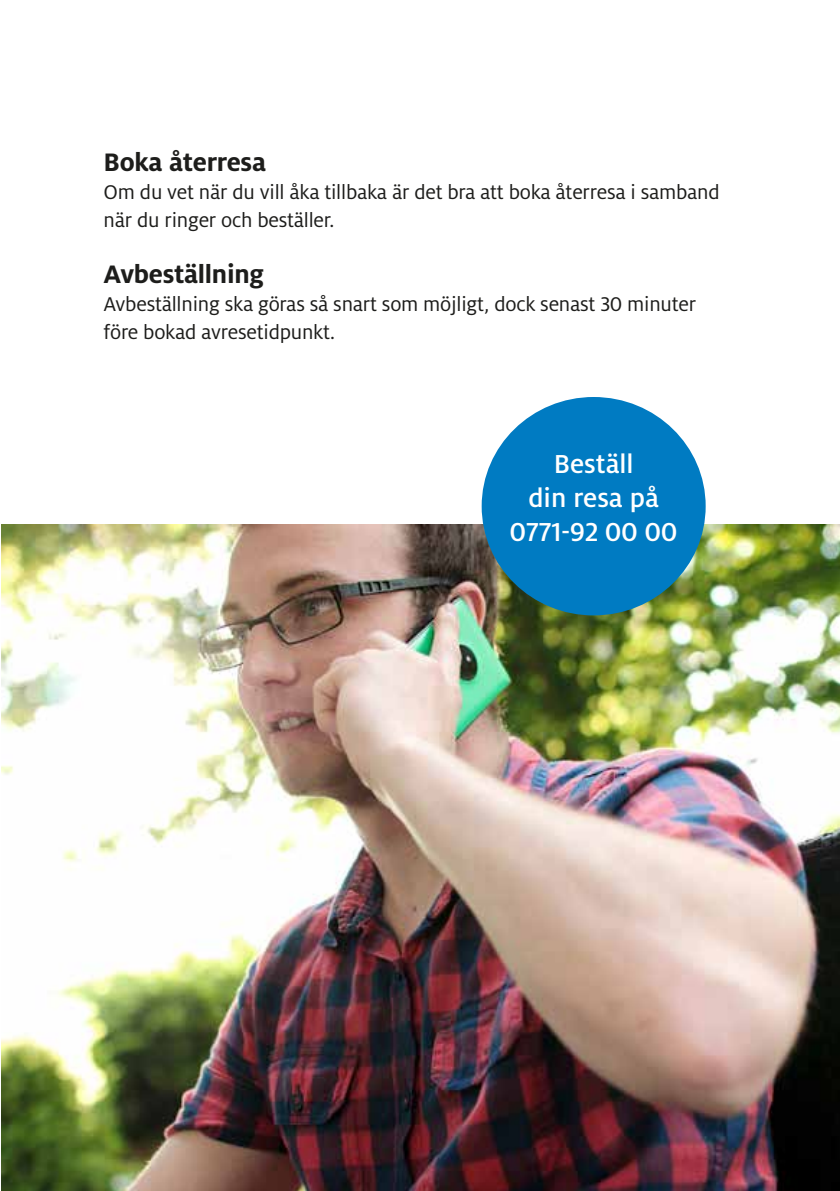
<style>
.page{position:relative;width:840px;height:1191px;background:#fff}
.page>*{position:absolute;margin:0;border:0;box-sizing:border-box;transform-origin:0 0}
.t1{font:500 28.8px/33.6px "Milo OT";color:#fff;text-align:center}
.t2{font:700 28px "Milo OT";letter-spacing:-.01em;color:#1d1d1b}
.t3{font:22px/28px "Milo OT";letter-spacing:-.01em;color:#1d1d1b}
</style>
<div class="page">
<img style="left:1px;top:525px;width:838px;height:666px">
<div style="left:481px;top:397px;width:224px;height:218px;background:#007bc2;border-radius:50%"></div>
<p class="t2" style="left:103px;top:146px;width:164px">Boka återresa</p>
<p class="t3" style="left:103px;top:178px;width:617px">Om du vet när du vill åka tillbaka är det bra att boka återresa i samband när du ringer och beställer.</p>
<p class="t2" style="left:103px;top:258px;width:162px">Avbeställning</p>
<p class="t3" style="left:103px;top:290px;width:593px">Avbeställning ska göras så snart som möjligt, dock senast 30 minuter före bokad avresetidpunkt.</p>
<h1 class="t1" style="left:509px;top:448px;width:169px">Beställ<br>din resa på<br>0771-92 00 00</h1>
</div>
